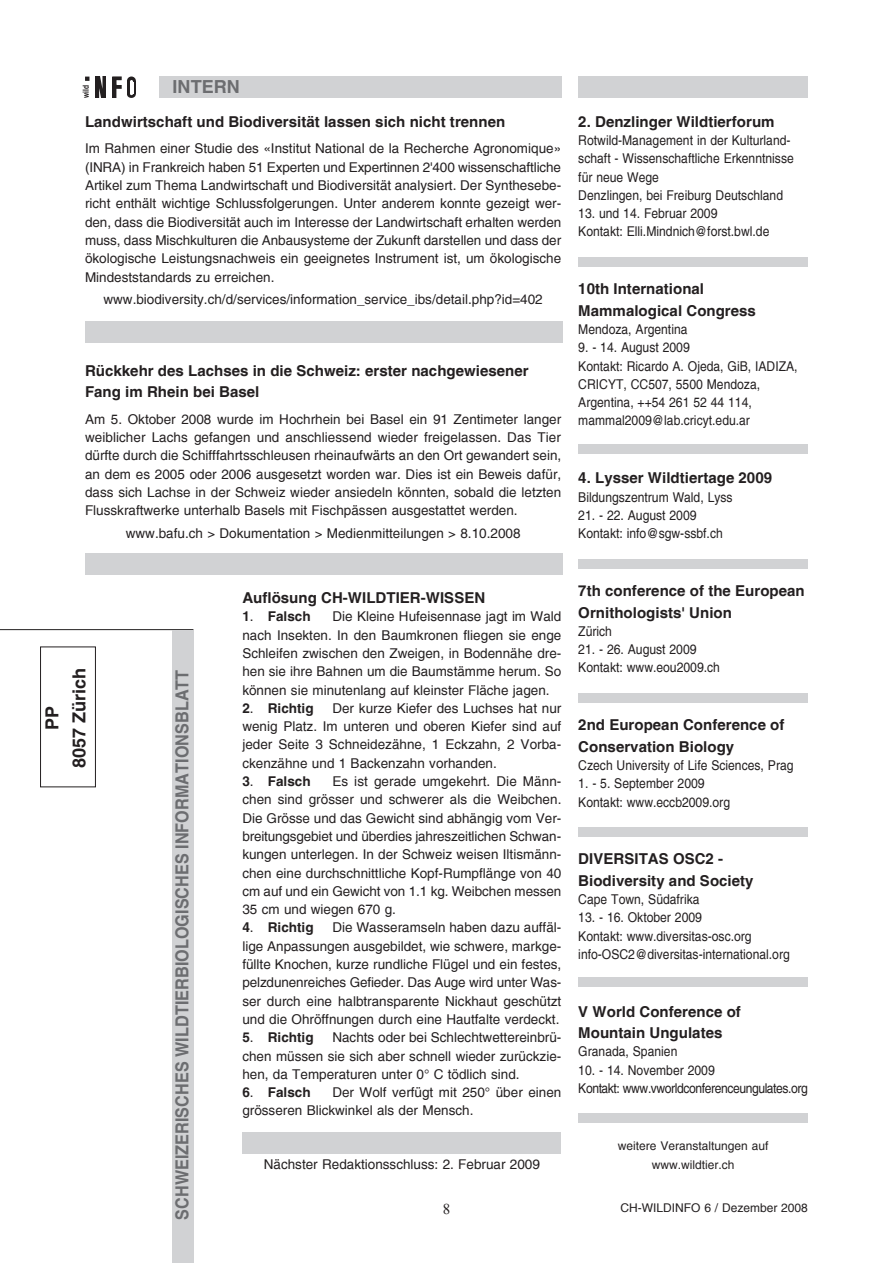
<style>
.page{position:relative;width:893px;height:1263px;background:#fff}
.page>*{position:absolute;margin:0;border:0;box-sizing:border-box;transform-origin:0 0}
.Titelbalken{font:700 18px "Helvetica";letter-spacing:.005em;color:#6c6d70;scale:.9 1}
.t1{font:700 18px "Helvetica";letter-spacing:.005em;color:#231f20}
.Titelbalken-2{font:700 18px "Helvetica";letter-spacing:.005em;color:#6c6d70}
.Untertitel{font:700 15px/21.3px "Helvetica";letter-spacing:.005em;color:#231f20}
.Text_2{font:13.5px/18.3px "Helvetica";color:#231f20;text-align:justify}
.Text_2_linksbündig{font:13.5px/18.3px "Helvetica";color:#231f20;scale:.9 1}
.Text_2-2{font:700 13.5px "Helvetica";color:#231f20}
.Text_2_linksbündig-2{font:13.5px "Helvetica";letter-spacing:-.035em;color:#231f20;scale:.9 1}
.Text_2-3{font:12px "Helvetica";color:#231f20}
.t2{font:700 8.25px "Helvetica";color:#231f20;scale:.8 1}
.s1{font-weight:400}
</style>
<div class="page">
<div style="left:40px;top:647px;width:56px;height:140px;border:1px solid #231f20"></div>
<hr style="left:0;top:629px;width:193px;height:1px;background:#231f20">
<div style="left:578px;top:77px;width:230px;height:21px;background:#d1d2d4"></div>
<div style="left:159px;top:77px;width:402px;height:21px;background:#d1d2d4"></div>
<div style="left:172px;top:630px;width:22px;height:633px;background:#d1d2d4"></div>
<svg style="left:85px;top:77px;width:4px;height:4px"></svg>
<div style="left:95px;top:77px;width:11px;height:21px;background:#231f20"></div>
<svg style="left:99px;top:76px;width:3px;height:22px"></svg>
<svg style="left:114px;top:79px;width:6px;height:17px"></svg>
<div style="left:112px;top:77px;width:10px;height:21px;border:1px solid #231f20"></div>
<svg style="left:117px;top:80px;width:5px;height:9px"></svg>
<div style="left:117px;top:89px;width:5px;height:9px;background:#fff"></div>
<div style="left:127px;top:76px;width:9px;height:9px;background:#231f20;border-radius:50%"></div>
<svg style="left:127px;top:81px;width:9px;height:12px"></svg>
<svg style="left:127px;top:91px;width:9px;height:7px"></svg>
<svg style="left:130px;top:80px;width:3px;height:15px"></svg>
<div style="left:578px;top:257px;width:230px;height:10px;background:#d1d2d4"></div>
<div style="left:578px;top:444px;width:230px;height:10px;background:#d1d2d4"></div>
<div style="left:578px;top:1113px;width:230px;height:10px;background:#d1d2d4"></div>
<div style="left:578px;top:559px;width:230px;height:10px;background:#d1d2d4"></div>
<div style="left:85px;top:553px;width:477px;height:21px;background:#d1d2d4"></div>
<div style="left:242px;top:1132px;width:319px;height:21px;background:#d1d2d4"></div>
<div style="left:578px;top:693px;width:230px;height:10px;background:#d1d2d4"></div>
<div style="left:578px;top:827px;width:230px;height:10px;background:#d1d2d4"></div>
<div style="left:85px;top:321px;width:477px;height:21px;background:#d1d2d4"></div>
<div style="left:578px;top:977px;width:230px;height:10px;background:#d1d2d4"></div>
<p class="t2" style="left:81px;top:98px;width:18px;rotate:-90deg">wild</p>
<p class="Titelbalken-2" style="left:173px;top:76px;width:69px">INTERN</p>
<p class="Untertitel" style="left:85px;top:111px;width:422px">Landwirtschaft und Biodiversität lassen sich nicht trennen</p>
<p class="Text_2" style="left:85px;top:140px;width:478px">Im Rahmen einer Studie des «Institut National de la Recherche Agronomique» (INRA) in Frankreich haben 51 Experten und Expertinnen 2'400 wissenschaftliche Artikel zum Thema Landwirtschaft und Biodiversität analysiert. Der Synthesebe&shy;richt enthält wichtige Schlussfolgerungen. Unter anderem konnte gezeigt wer&shy;den, dass die Biodiversität auch im Interesse der Landwirtschaft erhalten werden muss, dass Mischkulturen die Anbausysteme der Zukunft darstellen und dass der ökologische Leistungsnachweis ein geeignetes Instrument ist, um ökologische Mindeststandards zu erreichen.</p>
<p class="Text_2" style="left:103px;top:290px;width:441px">www.biodiversity.ch/d/services/information_service_ibs/detail.php?id=402</p>
<p class="Untertitel" style="left:85px;top:359px;width:445px">Rückkehr des Lachses in die Schweiz: erster nachgewiesener<br>Fang im Rhein bei Basel</p>
<p class="Text_2" style="left:85px;top:410px;width:478px">Am 5. Oktober 2008 wurde im Hochrhein bei Basel ein 91 Zentimeter langer weiblicher Lachs gefangen und anschliessend wieder freigelassen. Das Tier dürfte durch die Schifffahrtsschleusen rheinaufwärts an den Ort gewandert sein, an dem es 2005 oder 2006 ausgesetzt worden war. Dies ist ein Beweis dafür, dass sich Lachse in der Schweiz wieder ansiedeln könnten, sobald die letzten Flusskraftwerke unterhalb Basels mit Fischpässen ausgestattet werden.</p>
<p class="Text_2" style="left:126px;top:524px;width:396px">www.bafu.ch &gt; Dokumentation &gt; Medienmitteilungen &gt; 8.10.2008</p>
<p class="Untertitel" style="left:578px;top:111px;width:198px">2. Denzlinger Wildtierforum</p>
<p class="Text_2_linksbündig" style="left:578px;top:131px;width:241px">Rotwild-Management in der Kulturland&shy;schaft - Wissenschaftliche Erkenntnisse für neue Wege</p>
<p class="Text_2_linksbündig" style="left:578px;top:186px;width:229px">Denzlingen, bei Freiburg Deutschland</p>
<p class="Text_2_linksbündig" style="left:578px;top:204px;width:156px">13. und 14. Februar 2009</p>
<p class="Text_2_linksbündig" style="left:578px;top:223px;width:214px">Kontakt: Elli.Mindnich@forst.bwl.de</p>
<p class="Untertitel" style="left:578px;top:278px;width:179px">10th International<br>Mammalogical Congress</p>
<p class="Text_2_linksbündig" style="left:578px;top:320px;width:123px">Mendoza, Argentina</p>
<p class="Text_2_linksbündig" style="left:578px;top:338px;width:125px">9. - 14. August 2009</p>
<p class="Text_2_linksbündig" style="left:578px;top:357px;width:245px">Kontakt: Ricardo A. Ojeda, GiB, IADIZA,<br>CRICYT, CC507, 5500 Mendoza,</p>
<p class="Text_2_linksbündig" style="left:578px;top:393px;width:194px">Argentina, ++54 261 52 44 114,</p>
<p class="Text_2_linksbündig" style="left:578px;top:412px;width:192px">mammal2009@lab.cricyt.edu.ar</p>
<p class="Untertitel" style="left:578px;top:467px;width:195px">4. Lysser Wildtiertage 2009</p>
<p class="Text_2_linksbündig" style="left:578px;top:488px;width:173px">Bildungszentrum Wald, Lyss</p>
<p class="Text_2_linksbündig" style="left:578px;top:506px;width:133px">21. - 22. August 2009</p>
<p class="Text_2_linksbündig" style="left:578px;top:524px;width:162px">Kontakt: info@sgw-ssbf.ch</p>
<p class="t1" style="left:41px;top:730px;width:26px;rotate:-90deg">PP</p>
<p class="t1" style="left:68px;top:768px;width:102px;rotate:-90deg">8057 Zürich</p>
<p class="Titelbalken" style="left:171px;top:1220px;width:612px;rotate:-90deg">SCHWEIZERISCHES WILDTIERBIOLOGISCHES INFORMATIONSBLATT</p>
<p class="Untertitel" style="left:242px;top:587px;width:244px">Auflösung CH-WILDTIER-WISSEN</p>
<p class="Text_2-2" style="left:242px;top:608px;width:70px">1<span class="s1">.</span> Falsch</p>
<p class="Text_2" style="left:242px;top:607px;width:320px;text-indent:90px">Die Kleine Hufeisennase jagt im Wald nach Insekten. In den Baumkronen fliegen sie enge Schleifen zwischen den Zweigen, in Bodennähe dre&shy;hen sie ihre Bahnen um die Baumstämme herum. So können sie minutenlang auf kleinster Fläche jagen.</p>
<p class="Text_2-2" style="left:242px;top:700px;width:73px">2<span class="s1">.</span> Richtig</p>
<p class="Text_2" style="left:242px;top:699px;width:320px;text-indent:90px">Der kurze Kiefer des Luchses hat nur wenig Platz. Im unteren und oberen Kiefer sind auf jeder Seite 3 Schneidezähne, 1 Eckzahn, 2 Vorba&shy;ckenzähne und 1 Backenzahn vorhanden.</p>
<p class="Text_2-2" style="left:242px;top:773px;width:70px">3<span class="s1">.</span> Falsch</p>
<p class="Text_2" style="left:242px;top:772px;width:321px;text-indent:90px">Es ist gerade umgekehrt. Die Männ&shy;chen sind grösser und schwerer als die Weibchen.<br>Die Grösse und das Gewicht sind abhängig vom Ver&shy;breitungsgebiet und überdies jahreszeitlichen Schwan&shy;kungen unterlegen. In der Schweiz weisen Iltismänn&shy;chen eine durchschnittliche Kopf-Rumpflänge von 40 cm auf und ein Gewicht von 1.1 kg. Weibchen messen 35 cm und wiegen 670 g.</p>
<p class="Text_2-2" style="left:242px;top:919px;width:73px">4<span class="s1">.</span> Richtig</p>
<p class="Text_2" style="left:242px;top:919px;width:320px;text-indent:90px">Die Wasseramseln haben dazu auffäl&shy;lige Anpassungen ausgebildet, wie schwere, markge&shy;füllte Knochen, kurze rundliche Flügel und ein festes, pelzdunenreiches Gefieder. Das Auge wird unter Was&shy;ser durch eine halbtransparente Nickhaut geschützt und die Ohröffnungen durch eine Hautfalte verdeckt.</p>
<p class="Text_2-2" style="left:242px;top:1029px;width:73px">5<span class="s1">.</span> Richtig</p>
<p class="Text_2" style="left:242px;top:1028px;width:320px;text-indent:90px">Nachts oder bei Schlechtwettereinbrü&shy;chen müssen sie sich aber schnell wieder zurückzie&shy;hen, da Temperaturen unter 0° C tödlich sind.</p>
<p class="Text_2-2" style="left:242px;top:1084px;width:70px">6<span class="s1">.</span> Falsch</p>
<p class="Text_2" style="left:242px;top:1083px;width:320px;text-indent:90px">Der Wolf verfügt mit 250° über einen grösseren Blickwinkel als der Mensch.</p>
<p class="Text_2" style="left:264px;top:1155px;width:278px">Nächster Redaktionsschluss: 2. Februar 2009</p>
<p class="Untertitel" style="left:578px;top:580px;width:228px">7th conference of the European<br>Ornithologists' Union</p>
<p class="Text_2_linksbündig" style="left:578px;top:622px;width:39px">Zürich</p>
<p class="Text_2_linksbündig" style="left:578px;top:640px;width:133px">21. - 26. August 2009</p>
<p class="Text_2_linksbündig" style="left:578px;top:659px;width:159px">Kontakt: www.eou2009.ch</p>
<p class="Untertitel" style="left:578px;top:714px;width:208px">2nd European Conference of<br>Conservation Biology</p>
<p class="Text_2_linksbündig" style="left:578px;top:756px;width:241px">Czech University of Life Sciences, Prag</p>
<p class="Text_2_linksbündig" style="left:578px;top:774px;width:142px">1. - 5. September 2009</p>
<p class="Text_2_linksbündig" style="left:578px;top:793px;width:170px">Kontakt: www.eccb2009.org</p>
<p class="Untertitel" style="left:578px;top:848px;width:177px">DIVERSITAS OSC2 -<br>Biodiversity and Society</p>
<p class="Text_2_linksbündig" style="left:578px;top:890px;width:136px">Cape Town, Südafrika</p>
<p class="Text_2_linksbündig" style="left:578px;top:908px;width:139px">13. - 16. Oktober 2009</p>
<p class="Text_2_linksbündig" style="left:578px;top:927px;width:194px">Kontakt: www.diversitas-osc.org</p>
<p class="Text_2_linksbündig" style="left:578px;top:945px;width:237px">info-OSC2@diversitas-international.org</p>
<p class="Untertitel" style="left:578px;top:1001px;width:164px">V World Conference of<br>Mountain Ungulates</p>
<p class="Text_2_linksbündig" style="left:578px;top:1043px;width:112px">Granada, Spanien</p>
<p class="Text_2_linksbündig" style="left:578px;top:1061px;width:153px">10. - 14. November 2009</p>
<p class="Text_2_linksbündig-2" style="left:578px;top:1080px;width:257px">Kontakt: www.vworldconferenceungulates.org</p>
<p class="Text_2-3" style="left:618px;top:1139px;width:152px">weitere Veranstaltungen auf</p>
<p class="Text_2-3" style="left:652px;top:1157px;width:84px">www.wildtier.ch</p>
<p class="Text_2-3" style="left:620px;top:1201px;width:189px">CH-WILDINFO 6 / Dezember 2008</p>
</div>
